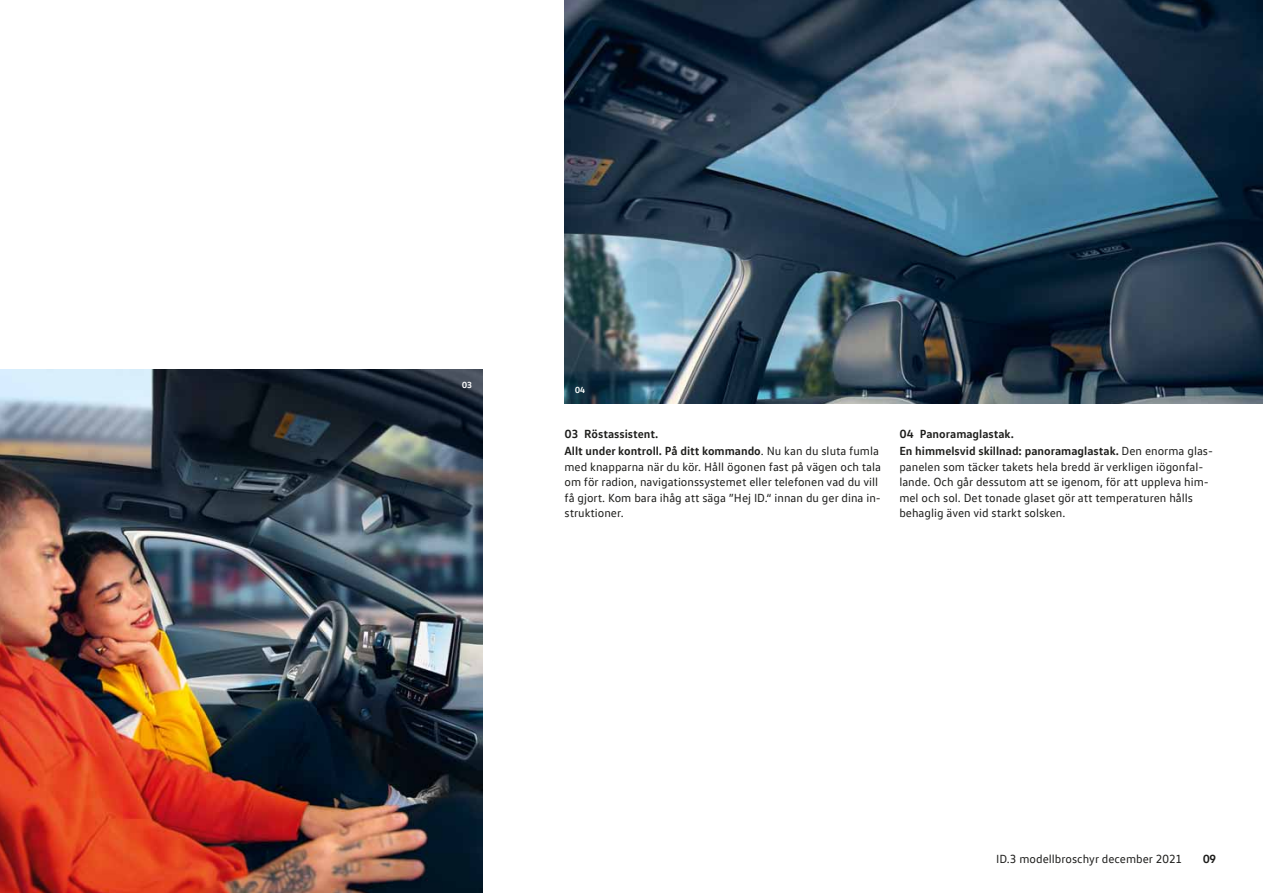
<style>
.page{position:relative;width:1263px;height:893px;background:#fff}
.page>*{position:absolute;margin:0;border:0;box-sizing:border-box;transform-origin:0 0}
.t1{font:12px/15.6px "VW Text";color:#1d1d1b}
.t2{font:700 12px/17px "VW Text";color:#1d1d1b}
.t3{font:700 9px "VW Text";color:#fff}
.s1{font-weight:400}
</style>
<div class="page">
<img style="left:0;top:370px;width:483px;height:523px">
<img style="left:564px;top:0;width:699px;height:404px">
<p class="t3" style="left:462px;top:381px;width:11px">03</p>
<p class="t3" style="left:575px;top:387px;width:11px">04</p>
<p class="t2" style="left:564px;top:427px;width:316px">03 Röstassistent.<br>Allt under kontroll. På ditt kommando<span class="s1">. Nu kan du sluta fumla</span></p>
<p class="t1" style="left:564px;top:460px;width:318px">med knapparna när du kör. Håll ögonen fast på vägen och tala om för radion, navigationssystemet eller telefonen vad du vill få gjort. Kom bara ihåg att säga ”Hej ID.“ innan du ger dina in&shy;struktioner.</p>
<p class="t2" style="left:899px;top:427px;width:315px">04 Panoramaglastak.<br>En himmelsvid skillnad: panoramaglastak. <span class="s1">Den enorma glas-</span></p>
<p class="t1" style="left:899px;top:460px;width:311px">panelen som täcker takets hela bredd är verkligen iögonfal&shy;lande. Och går dessutom att se igenom, för att uppleva him&shy;mel och sol. Det tonade glaset gör att temperaturen hålls behaglig även vid starkt solsken.</p>
<p class="t1" style="left:996px;top:853px;width:188px">ID.3 modellbroschyr december 2021</p>
<p class="t2" style="left:1203px;top:852px;width:15px">09</p>
</div>
